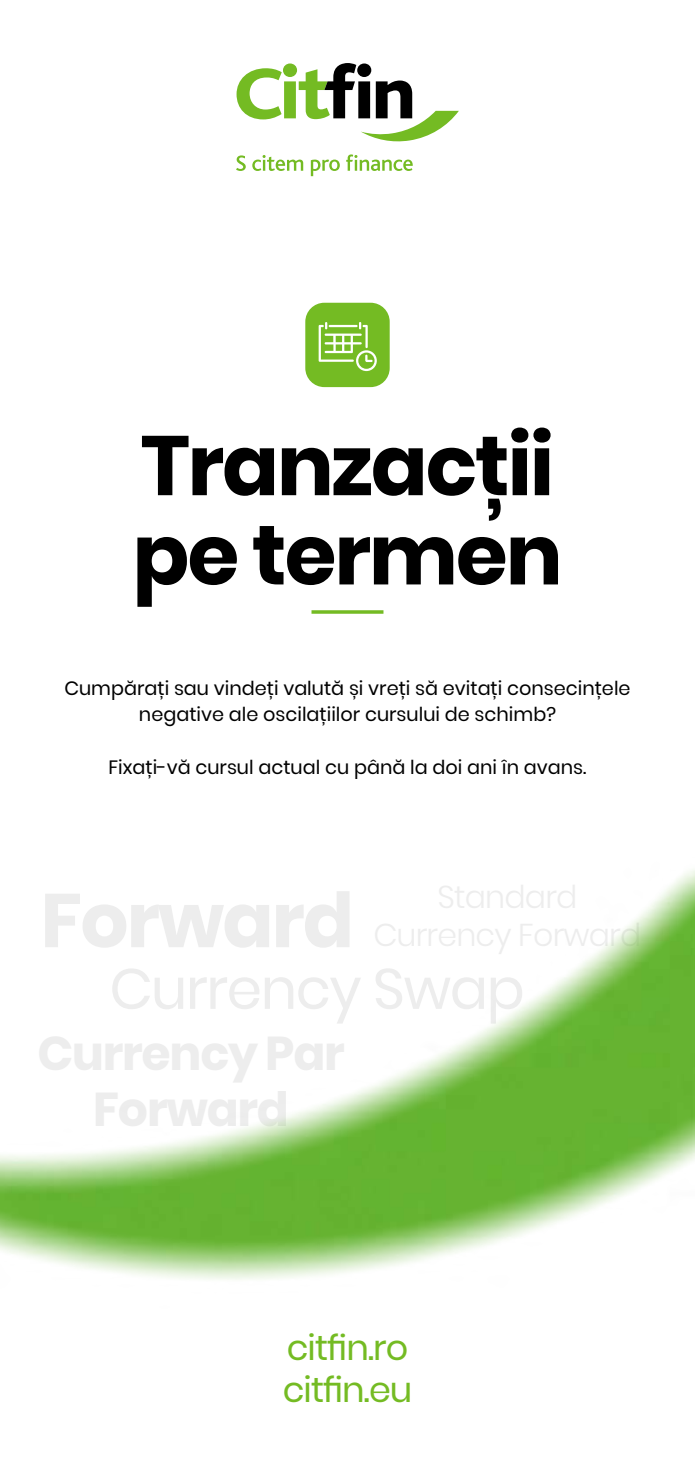
<style>
.page{position:relative;width:695px;height:1474px;background:#fff}
.page>*{position:absolute;margin:0;border:0;box-sizing:border-box;transform-origin:0 0}
.t1{font:700 84px/89.2px "Poppins";letter-spacing:-.025em;color:#000}
.t2{font:35px/42px "Poppins";letter-spacing:-.025em;color:#74bb23}
.t3{font:19.25px/26.2px "Poppins";color:#000;text-align:center}
</style>
<div class="page">
<hr style="left:311px;top:610px;width:72px;height:3px;background:#74bb23">
<svg style="left:236px;top:155px;width:10px;height:16px"></svg>
<svg style="left:252px;top:155px;width:51px;height:16px"></svg>
<svg style="left:311px;top:160px;width:29px;height:16px"></svg>
<svg style="left:346px;top:154px;width:66px;height:17px"></svg>
<svg style="left:236px;top:63px;width:223px;height:79px"></svg>
<div style="left:305px;top:303px;width:84px;height:84px;background:#74bb23;border-radius:19px"></div>
<svg style="left:318px;top:322px;width:59px;height:49px"></svg>
<img style="left:0;top:870px;width:694px;height:410px">
<h1 class="t1" style="left:132px;top:421px;width:431px">Tranzacții pe termen</h1>
<p class="t3" style="left:64px;top:675px;width:567px">Cumpărați sau vindeți valută și vreți să evitați consecințele negative ale oscilațiilor cursului de schimb?</p>
<p class="t3" style="left:108px;top:754px;width:479px">Fixați-vă cursul actual cu până la doi ani în avans.</p>
<h2 class="t2" style="left:282px;top:1326px;width:131px">citfin.ro citfin.eu</h2>
</div>
